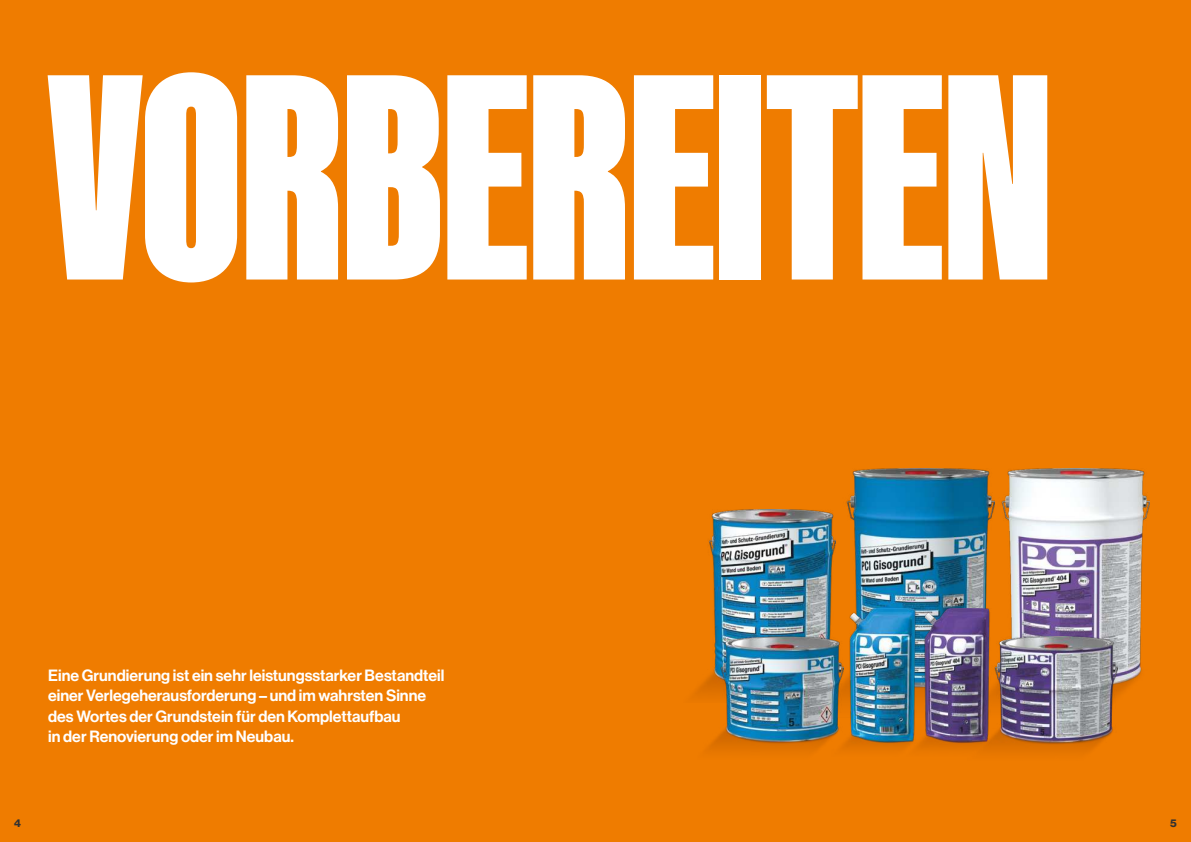
<style>
.page{position:relative;width:1191px;height:842px;background:#ef7c00}
.page>*{position:absolute;margin:0;border:0;box-sizing:border-box;transform-origin:0 0}
.t1{font:900 296px "Kaneda Gothic";color:#fff}
.t2{font:16px/20.4px "N Haas Grotesk DS Pro 65 Md";color:#fff}
.t3{font:11px "N Haas Grotesk DS Pro 75 Bd";color:#313132}
</style>
<div class="page">
<img style="left:708px;top:510px;width:91px;height:126px">
<img style="left:994px;top:469px;width:155px;height:226px">
<img style="left:799px;top:469px;width:195px;height:167px">
<img style="left:917px;top:609px;width:74px;height:140px">
<img style="left:820px;top:609px;width:97px;height:140px">
<img style="left:695px;top:636px;width:148px;height:115px">
<img style="left:957px;top:636px;width:160px;height:116px">
<h1 class="t1" style="left:48px;top:27px;width:1006px">VORBEREITEN</h1>
<p class="t2" style="left:48px;top:665px;width:398px">Eine Grundierung ist ein sehr leistungsstarker Bestandteil einer Verlegeherausforderung – und im wahrsten Sinne des Wortes der Grundstein für den Komplettaufbau<br>in der Renovierung oder im Neubau.</p>
<p class="t3" style="left:14px;top:819px;width:8px">4</p>
<p class="t3" style="left:1170px;top:819px;width:8px">5</p>
</div>
